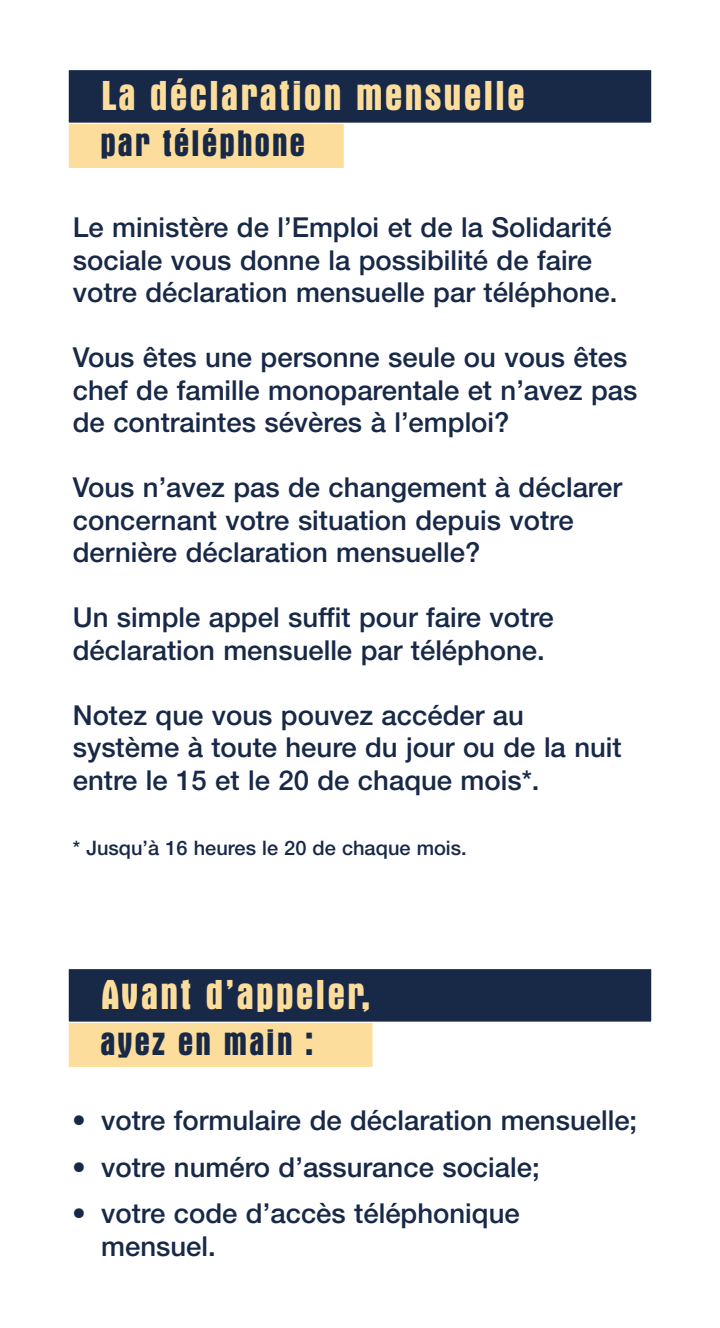
<style>
.page{position:relative;width:720px;height:1328px;background:#fff}
.page>*{position:absolute;margin:0;border:0;box-sizing:border-box;transform-origin:0 0}
.t1{font:700 condensed 42.5px "Aurora BT";letter-spacing:.045em;color:#fcdd9c}
.t2{font:700 condensed 37.5px "Aurora BT";letter-spacing:.045em;color:#182948}
.t3{font:500 27.5px/32.5px "Helvetica Neue LT Std";color:#182948}
.t4{font:500 20px "Helvetica Neue LT Std";color:#182948}
</style>
<div class="page">
<div style="left:68px;top:121px;width:276px;height:48px;background:#fcdd9c"></div>
<div style="left:68px;top:121px;width:277px;height:48px;border:1px solid #fff"></div>
<div style="left:68px;top:69px;width:584px;height:54px;background:#182948"></div>
<div style="left:68px;top:69px;width:584px;height:55px;border:1px solid #fff"></div>
<div style="left:68px;top:1020px;width:305px;height:47px;background:#fcdd9c"></div>
<div style="left:68px;top:1019px;width:306px;height:49px;border:1px solid #fff"></div>
<div style="left:68px;top:968px;width:584px;height:54px;background:#182948"></div>
<div style="left:68px;top:968px;width:584px;height:54px;border:1px solid #fff"></div>
<h1 class="t1" style="left:101px;top:71px;width:425px">La déclaration mensuelle</h1>
<h2 class="t2" style="left:100px;top:122px;width:207px">par téléphone</h2>
<p class="t3" style="left:73px;top:214px;width:546px">Le ministère de l’Emploi et de la Solidarité sociale vous donne la possibilité de faire votre déclaration mensuelle par téléphone.</p>
<p class="t3" style="left:73px;top:344px;width:566px">Vous êtes une personne seule ou vous êtes chef de famille monoparentale et n’avez pas de contraintes sévères à l’emploi?</p>
<p class="t3" style="left:73px;top:474px;width:551px">Vous n’avez pas de changement à déclarer concernant votre situation depuis votre dernière déclaration mensuelle?</p>
<p class="t3" style="left:73px;top:604px;width:483px">Un simple appel suffit pour faire votre déclaration mensuelle par téléphone.</p>
<p class="t3" style="left:73px;top:701px;width:550px">Notez que vous pouvez accéder au système à toute heure du jour ou de la nuit entre le 15 et le 20 de chaque mois*.</p>
<p class="t4" style="left:73px;top:840px;width:395px">* Jusqu’à 16 heures le 20 de chaque mois.</p>
<h1 class="t1" style="left:101px;top:969px;width:271px">Avant d’appeler,</h1>
<h2 class="t2" style="left:100px;top:1020px;width:215px">ayez en main :</h2>
<p class="t3" style="left:72px;top:1106px;width:567px">• votre formulaire de déclaration mensuelle;</p>
<p class="t3" style="left:72px;top:1153px;width:469px">• votre numéro d’assurance sociale;</p>
<p class="t3" style="left:101px;top:1200px;width:420px;text-indent:-29px">• votre code d’accès téléphonique mensuel.</p>
</div>
